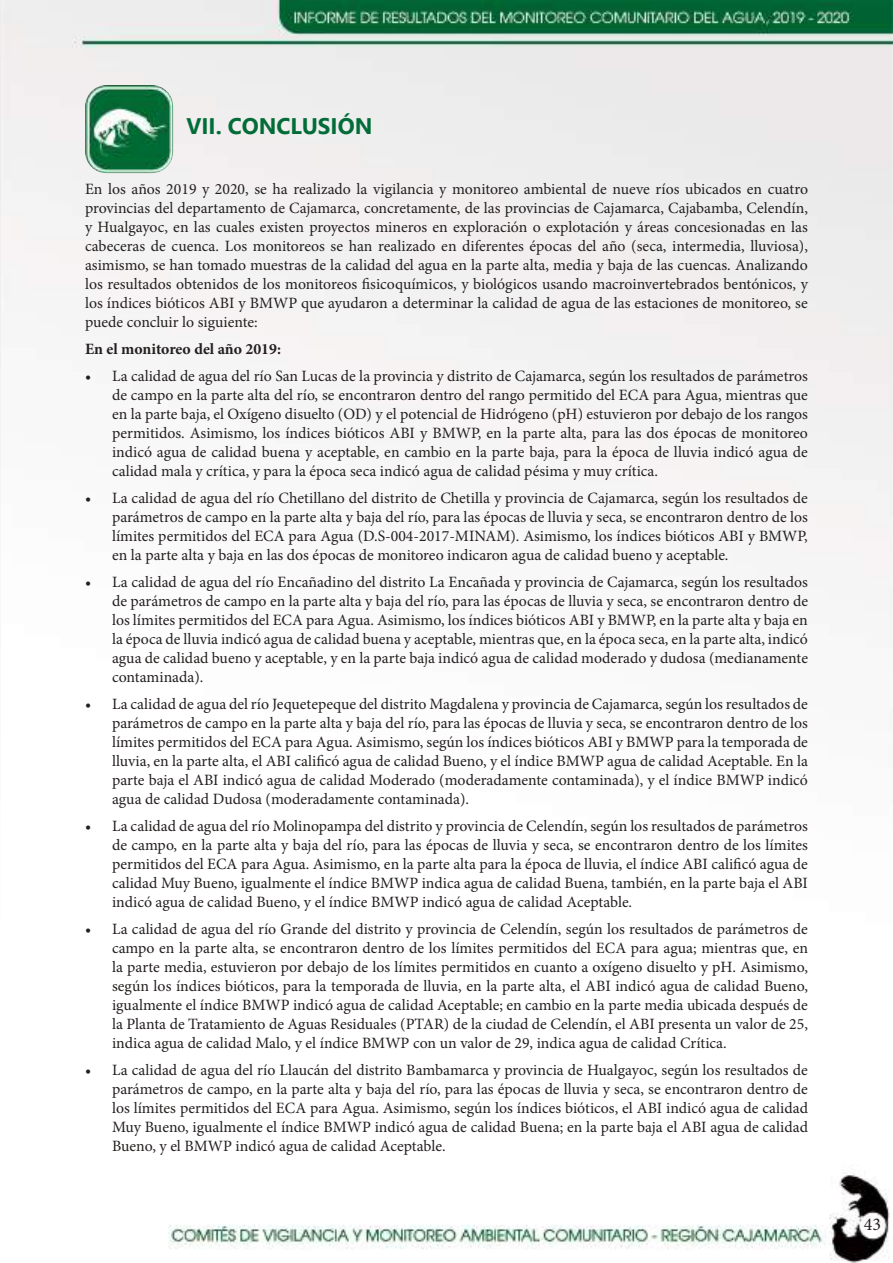
<style>
.page{position:relative;width:893px;height:1263px;background:#fff}
.page>*{position:absolute;margin:0;border:0;box-sizing:border-box;transform-origin:0 0}
.t1{font:700 22.5px "Segoe UI";color:#026c38}
.t2{font:18px "Minion Pro";color:#241f1f}
.t3{font:15.75px/18.9px "Minion Pro";color:#241f1f;text-align:justify}
.t4{font:700 15.75px "Minion Pro";color:#241f1f}
</style>
<div class="page">
<img style="left:0;top:0;width:893px;height:1263px">
<img style="left:85px;top:85px;width:88px;height:88px">
<h1 class="t1" style="left:186px;top:105px;width:188px">VII. CONCLUSIÓN</h1>
<p class="t3" style="left:85px;top:180px;width:724px">En los años 2019 y 2020, se ha realizado la vigilancia y monitoreo ambiental de nueve ríos ubicados en cuatro provincias del departamento de Cajamarca, concretamente, de las provincias de Cajamarca, Cajabamba, Celendín, y Hualgayoc, en las cuales existen proyectos mineros en exploración o explotación y áreas concesionadas en las cabeceras de cuenca. Los monitoreos se han realizado en diferentes épocas del año (seca, intermedia, lluviosa), asimismo, se han tomado muestras de la calidad del agua en la parte alta, media y baja de las cuencas. Analizando los resultados obtenidos de los monitoreos fisicoquímicos, y biológicos usando macroinvertebrados bentónicos, y los índices bióticos ABI y BMWP que ayudaron a determinar la calidad de agua de las estaciones de monitoreo, se puede concluir lo siguiente:</p>
<p class="t4" style="left:85px;top:338px;width:197px">En el monitoreo del año 2019:</p>
<p class="t3" style="left:112px;top:367px;width:697px;text-indent:-27px">• La calidad de agua del río San Lucas de la provincia y distrito de Cajamarca, según los resultados de parámetros de campo en la parte alta del río, se encontraron dentro del rango permitido del ECA para Agua, mientras que en la parte baja, el Oxígeno disuelto (OD) y el potencial de Hidrógeno (pH) estuvieron por debajo de los rangos permitidos. Asimismo, los índices bióticos ABI y BMWP, en la parte alta, para las dos épocas de monitoreo indicó agua de calidad buena y aceptable, en cambio en la parte baja, para la época de lluvia indicó agua de calidad mala y crítica, y para la época seca indicó agua de calidad pésima y muy crítica.</p>
<p class="t3" style="left:112px;top:489px;width:697px;text-indent:-27px">• La calidad de agua del río Chetillano del distrito de Chetilla y provincia de Cajamarca, según los resultados de parámetros de campo en la parte alta y baja del río, para las épocas de lluvia y seca, se encontraron dentro de los límites permitidos del ECA para Agua (D.S-004-2017-MINAM). Asimismo, los índices bióticos ABI y BMWP, en la parte alta y baja en las dos épocas de monitoreo indicaron agua de calidad bueno y aceptable.</p>
<p class="t3" style="left:112px;top:573px;width:697px;text-indent:-27px">• La calidad de agua del río Encañadino del distrito La Encañada y provincia de Cajamarca, según los resultados de parámetros de campo en la parte alta y baja del río, para las épocas de lluvia y seca, se encontraron dentro de los límites permitidos del ECA para Agua. Asimismo, los índices bióticos ABI y BMWP, en la parte alta y baja en la época de lluvia indicó agua de calidad buena y aceptable, mientras que, en la época seca, en la parte alta, indicó agua de calidad bueno y aceptable, y en la parte baja indicó agua de calidad moderado y dudosa (medianamente contaminada).</p>
<p class="t3" style="left:112px;top:695px;width:697px;text-indent:-27px">• La calidad de agua del río Jequetepeque del distrito Magdalena y provincia de Cajamarca, según los resultados de parámetros de campo en la parte alta y baja del río, para las épocas de lluvia y seca, se encontraron dentro de los límites permitidos del ECA para Agua. Asimismo, según los índices bióticos ABI y BMWP para la temporada de lluvia, en la parte alta, el ABI calificó agua de calidad Bueno, y el índice BMWP agua de calidad Aceptable. En la parte baja el ABI indicó agua de calidad Moderado (moderadamente contaminada), y el índice BMWP indicó agua de calidad Dudosa (moderadamente contaminada).</p>
<p class="t3" style="left:112px;top:817px;width:697px;text-indent:-27px">• La calidad de agua del río Molinopampa del distrito y provincia de Celendín, según los resultados de parámetros de campo, en la parte alta y baja del río, para las épocas de lluvia y seca, se encontraron dentro de los límites permitidos del ECA para Agua. Asimismo, en la parte alta para la época de lluvia, el índice ABI calificó agua de calidad Muy Bueno, igualmente el índice BMWP indica agua de calidad Buena, también, en la parte baja el ABI indicó agua de calidad Bueno, y el índice BMWP indicó agua de calidad Aceptable.</p>
<p class="t3" style="left:112px;top:920px;width:697px;text-indent:-27px">• La calidad de agua del río Grande del distrito y provincia de Celendín, según los resultados de parámetros de campo en la parte alta, se encontraron dentro de los límites permitidos del ECA para agua; mientras que, en la parte media, estuvieron por debajo de los límites permitidos en cuanto a oxígeno disuelto y pH. Asimismo, según los índices bióticos, para la temporada de lluvia, en la parte alta, el ABI indicó agua de calidad Bueno, igualmente el índice BMWP indicó agua de calidad Aceptable; en cambio en la parte media ubicada después de la Planta de Tratamiento de Aguas Residuales (PTAR) de la ciudad de Celendín, el ABI presenta un valor de 25, indica agua de calidad Malo, y el índice BMWP con un valor de 29, indica agua de calidad Crítica.</p>
<p class="t3" style="left:112px;top:1061px;width:697px;text-indent:-27px">• La calidad de agua del río Llaucán del distrito Bambamarca y provincia de Hualgayoc, según los resultados de parámetros de campo, en la parte alta y baja del río, para las épocas de lluvia y seca, se encontraron dentro de los límites permitidos del ECA para Agua. Asimismo, según los índices bióticos, el ABI indicó agua de calidad Muy Bueno, igualmente el índice BMWP indicó agua de calidad Buena; en la parte baja el ABI agua de calidad Bueno, y el BMWP indicó agua de calidad Aceptable.</p>
<p class="t2" style="left:864px;top:1212px;width:19px">43</p>
</div>
